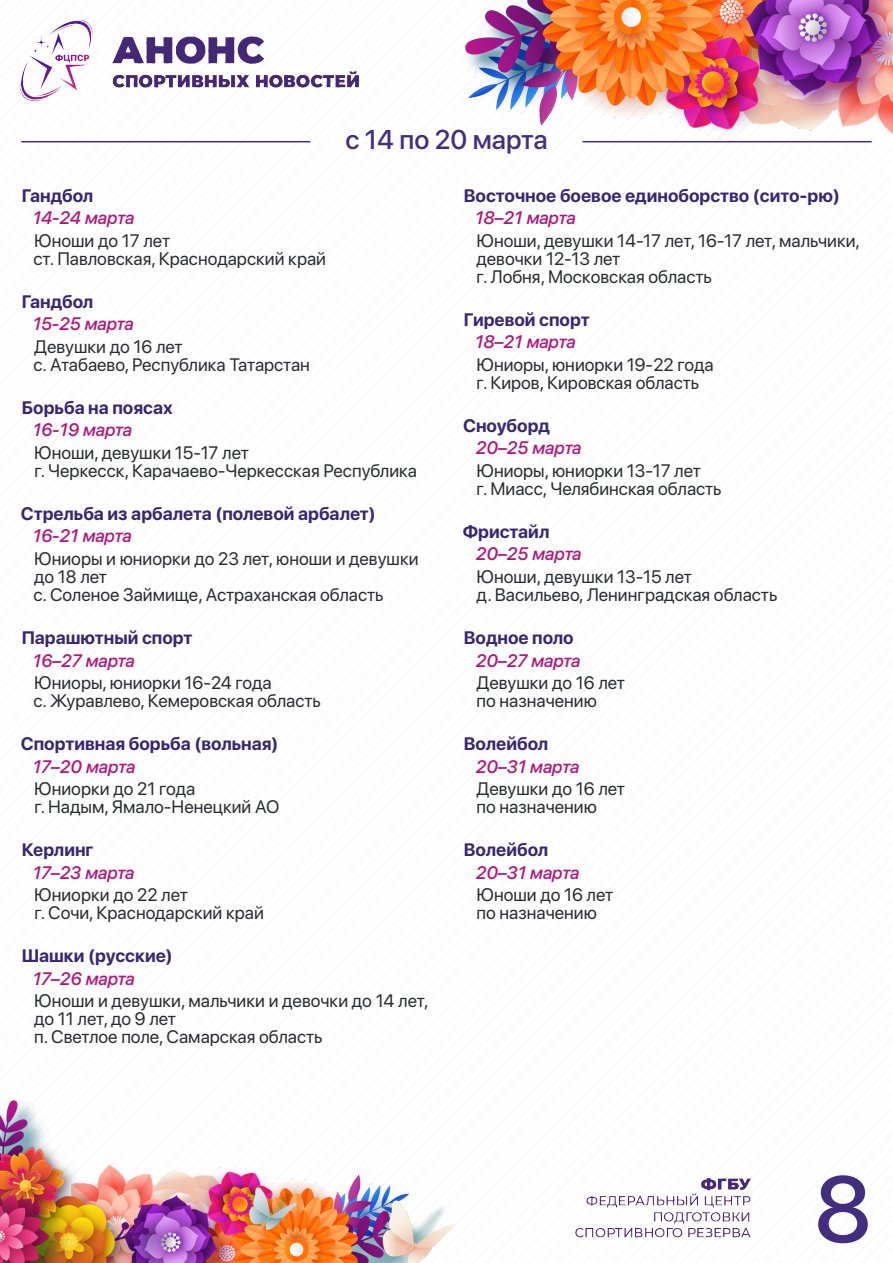
<style>
.page{position:relative;width:893px;height:1263px;background:#fff}
.page>*{position:absolute;margin:0;border:0;box-sizing:border-box;transform-origin:0 0}
.t1{font:500 93px "SF Pro Display";color:#432d7f}
.t2{font:500 27px "SF Pro Display";color:#432d7f}
.Анонсы_текст{font:18px/18px "SF Pro Display";color:#292c2f}
.Анонсы_подзаголовок{font:700 18px "SF Pro Display";color:#382673}
.Анонсы_даты{font:italic 500 18px "SF Pro Display";color:#b3147d}
</style>
<div class="page">
<img style="left:0;top:0;width:893px;height:1263px">
<hr style="left:21px;top:141px;width:289px;height:1px;background:#432d7f">
<hr style="left:583px;top:141px;width:289px;height:1px;background:#432d7f">
<h2 class="t2" style="left:345px;top:120px;width:204px">с 14 по 20 марта</h2>
<p class="Анонсы_подзаголовок" style="left:22px;top:183px;width:73px">Гандбол</p>
<p class="Анонсы_даты" style="left:33px;top:205px;width:103px">14-24 марта</p>
<p class="Анонсы_текст" style="left:34px;top:230px;width:137px">Юноши до 17 лет</p>
<p class="Анонсы_текст" style="left:33px;top:248px;width:294px">ст. Павловская, Краснодарский край</p>
<p class="Анонсы_подзаголовок" style="left:22px;top:289px;width:73px">Гандбол</p>
<p class="Анонсы_даты" style="left:33px;top:311px;width:102px">15-25 марта</p>
<p class="Анонсы_текст" style="left:34px;top:336px;width:150px">Девушки до 16 лет</p>
<p class="Анонсы_текст" style="left:33px;top:354px;width:278px">с. Атабаево, Республика Татарстан</p>
<p class="Анонсы_подзаголовок" style="left:22px;top:395px;width:152px">Борьба на поясах</p>
<p class="Анонсы_даты" style="left:33px;top:417px;width:101px">16-19 марта</p>
<p class="Анонсы_текст" style="left:34px;top:442px;width:216px">Юноши, девушки 15-17 лет</p>
<p class="Анонсы_текст" style="left:34px;top:460px;width:384px">г. Черкесск, Карачаево-Черкесская Республика</p>
<p class="Анонсы_подзаголовок" style="left:21px;top:501px;width:356px">Стрельба из арбалета (полевой арбалет)</p>
<p class="Анонсы_даты" style="left:33px;top:523px;width:100px">16-21 марта</p>
<p class="Анонсы_текст" style="left:34px;top:548px;width:386px">Юниоры и юниорки до 23 лет, юноши и девушки до 18 лет</p>
<p class="Анонсы_текст" style="left:33px;top:584px;width:351px">с. Соленое Займище, Астраханская область</p>
<p class="Анонсы_подзаголовок" style="left:22px;top:625px;width:172px">Парашютный спорт</p>
<p class="Анонсы_даты" style="left:33px;top:648px;width:104px">16–27 марта</p>
<p class="Анонсы_текст" style="left:34px;top:672px;width:239px">Юниоры, юниорки 16-24 года</p>
<p class="Анонсы_текст" style="left:33px;top:690px;width:289px">с. Журавлево, Кемеровская область</p>
<p class="Анонсы_подзаголовок" style="left:21px;top:731px;width:259px">Спортивная борьба (вольная)</p>
<p class="Анонсы_даты" style="left:33px;top:754px;width:104px">17–20 марта</p>
<p class="Анонсы_текст" style="left:34px;top:778px;width:163px">Юниорки до 21 года</p>
<p class="Анонсы_текст" style="left:34px;top:796px;width:247px">г. Надым, Ямало-Ненецкий АО</p>
<p class="Анонсы_подзаголовок" style="left:22px;top:837px;width:73px">Керлинг</p>
<p class="Анонсы_даты" style="left:33px;top:860px;width:103px">17–23 марта</p>
<p class="Анонсы_текст" style="left:34px;top:884px;width:155px">Юниорки до 22 лет</p>
<p class="Анонсы_текст" style="left:34px;top:902px;width:231px">г. Сочи, Краснодарский край</p>
<p class="Анонсы_подзаголовок" style="left:22px;top:943px;width:153px">Шашки (русские)</p>
<p class="Анонсы_даты" style="left:33px;top:966px;width:104px">17–26 марта</p>
<p class="Анонсы_текст" style="left:34px;top:990px;width:396px">Юноши и девушки, мальчики и девочки до 14 лет, до 11 лет, до 9 лет</p>
<p class="Анонсы_текст" style="left:34px;top:1026px;width:290px">п. Светлое поле, Самарская область</p>
<p class="Анонсы_подзаголовок" style="left:464px;top:183px;width:377px">Восточное боевое единоборство (сито-рю)</p>
<p class="Анонсы_даты" style="left:475px;top:205px;width:102px">18–21 марта</p>
<p class="Анонсы_текст" style="left:476px;top:230px;width:385px">Юноши, девушки 14-17 лет, 16-17 лет, мальчики, девочки 12-13 лет</p>
<p class="Анонсы_текст" style="left:477px;top:266px;width:237px">г. Лобня, Московская область</p>
<p class="Анонсы_подзаголовок" style="left:464px;top:307px;width:127px">Гиревой спорт</p>
<p class="Анонсы_даты" style="left:475px;top:329px;width:102px">18–21 марта</p>
<p class="Анонсы_текст" style="left:477px;top:354px;width:239px">Юниоры, юниорки 19-22 года</p>
<p class="Анонсы_текст" style="left:477px;top:372px;width:224px">г. Киров, Кировская область</p>
<p class="Анонсы_подзаголовок" style="left:463px;top:413px;width:88px">Сноуборд</p>
<p class="Анонсы_даты" style="left:475px;top:435px;width:107px">20–25 марта</p>
<p class="Анонсы_текст" style="left:477px;top:460px;width:226px">Юниоры, юниорки 13-17 лет</p>
<p class="Анонсы_текст" style="left:477px;top:478px;width:247px">г. Миасс, Челябинская область</p>
<p class="Анонсы_подзаголовок" style="left:463px;top:519px;width:88px">Фристайл</p>
<p class="Анонсы_даты" style="left:475px;top:541px;width:107px">20–25 марта</p>
<p class="Анонсы_текст" style="left:477px;top:566px;width:217px">Юноши, девушки 13-15 лет</p>
<p class="Анонсы_текст" style="left:476px;top:584px;width:302px">д. Васильево, Ленинградская область</p>
<p class="Анонсы_подзаголовок" style="left:464px;top:625px;width:111px">Водное поло</p>
<p class="Анонсы_даты" style="left:475px;top:648px;width:106px">20–27 марта</p>
<p class="Анонсы_текст" style="left:476px;top:672px;width:150px">Девушки до 16 лет</p>
<p class="Анонсы_текст" style="left:477px;top:690px;width:122px">по назначению</p>
<p class="Анонсы_подзаголовок" style="left:464px;top:731px;width:86px">Волейбол</p>
<p class="Анонсы_даты" style="left:475px;top:754px;width:105px">20–31 марта</p>
<p class="Анонсы_текст" style="left:476px;top:778px;width:150px">Девушки до 16 лет</p>
<p class="Анонсы_текст" style="left:477px;top:796px;width:122px">по назначению</p>
<p class="Анонсы_подзаголовок" style="left:464px;top:837px;width:86px">Волейбол</p>
<p class="Анонсы_даты" style="left:475px;top:860px;width:105px">20–31 марта</p>
<p class="Анонсы_текст" style="left:477px;top:884px;width:138px">Юноши до 16 лет</p>
<p class="Анонсы_текст" style="left:477px;top:902px;width:122px">по назначению</p>
<h1 class="t1" style="left:814px;top:1142px;width:59px">8</h1>
</div>
